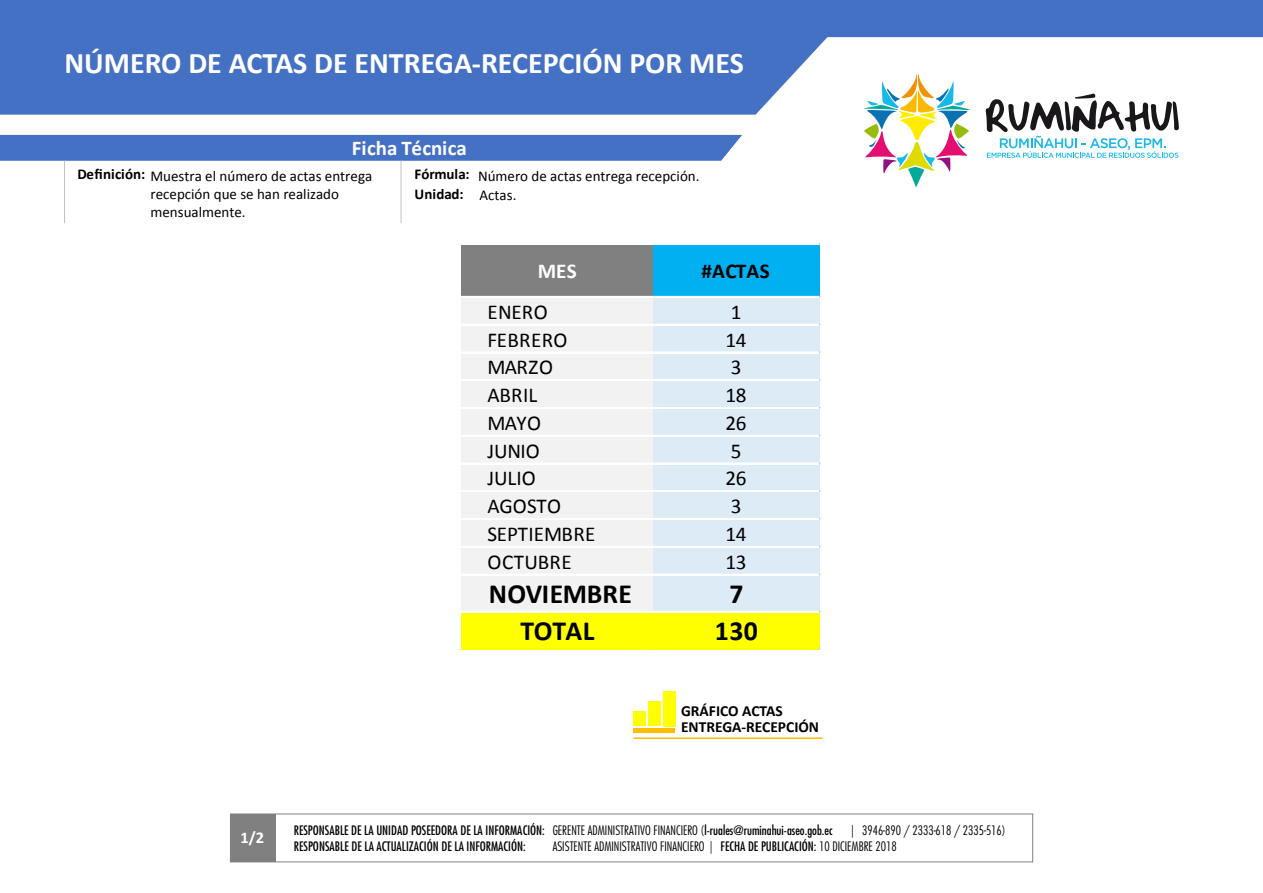
<style>
.page{position:relative;width:1263px;height:893px;background:#fff}
.page>*{position:absolute;margin:0;border:0;box-sizing:border-box;transform-origin:0 0}
.t1{font:700 30px "Calibri";color:#fff}
.t2{font:700 27.75px "Calibri";color:#000}
.t3{font:21.15px "Calibri";color:#000}
.t4{font:21.15px "Calibri";letter-spacing:.02em;color:#000}
.t5{font:700 21.15px "Calibri";letter-spacing:.01em;color:#000}
.t6{font:700 21.15px "Calibri";color:#fff}
.t7{font:700 21px "Calibri";color:#fff}
.t8{font:700 16.5px "Calibri";color:#fff}
.t9{font:700 15.45px/15.5px "Calibri";color:#000}
.t10{font:15px/18px "Calibri";color:#000}
.t11{font:700 15px/19.5px "Calibri";letter-spacing:-.005em;color:#000}
.t12{font:condensed 12.75px "Futura Std";color:#000}
.t13{font:300 condensed 12.75px "Futura Std";color:#000}
.s1{font-weight:300}
.s2{font-weight:400}
</style>
<div class="page">
<svg style="left:0;top:0;width:1263px;height:115px;fill:#4471c4"></svg>
<svg style="left:857px;top:72px;width:114px;height:115px"></svg>
<svg style="left:985px;top:93px;width:194px;height:65px"></svg>
<div style="left:0;top:135px;width:742px;height:26px;background:#4471c4"></div>
<hr style="left:401px;top:161px;width:1px;height:62px;background:#c1c1c1">
<hr style="left:64px;top:161px;width:1px;height:62px;background:#c1c1c1">
<div style="left:230px;top:814px;width:803px;height:48px;border:1px solid #808080"></div>
<div style="left:231px;top:814px;width:45px;height:48px;background:#808080"></div>
<div style="left:633px;top:711px;width:13px;height:15px;background:#ff0"></div>
<div style="left:648px;top:701px;width:12px;height:25px;background:#ff0"></div>
<div style="left:663px;top:691px;width:12px;height:35px;background:#ff0"></div>
<div style="left:633px;top:728px;width:42px;height:5px;background:#ffbc00"></div>
<hr style="left:633px;top:737px;width:189px;height:2px;background:#ffbc00">
<div style="left:461px;top:245px;width:193px;height:53px;background:#808080"></div>
<div style="left:653px;top:245px;width:166px;height:53px;background:#00b0f0"></div>
<div style="left:461px;top:296px;width:193px;height:316px;background:#f2f2f2"></div>
<div style="left:653px;top:296px;width:166px;height:316px;background:#ddebf7"></div>
<div style="left:461px;top:611px;width:358px;height:38px;background:#ff0"></div>
<hr style="left:460px;top:296px;width:359px;height:2px;background:#fff">
<hr style="left:460px;top:324px;width:359px;height:1px;background:#fff">
<hr style="left:460px;top:352px;width:359px;height:1px;background:#fff">
<hr style="left:460px;top:379px;width:359px;height:1px;background:#fff">
<hr style="left:460px;top:380px;width:359px;height:1px;background:#fff">
<hr style="left:460px;top:407px;width:359px;height:2px;background:#fff">
<hr style="left:460px;top:435px;width:359px;height:2px;background:#fff">
<hr style="left:460px;top:463px;width:359px;height:1px;background:#fff">
<hr style="left:460px;top:491px;width:359px;height:1px;background:#fff">
<hr style="left:460px;top:518px;width:359px;height:1px;background:#fff">
<hr style="left:460px;top:519px;width:359px;height:1px;background:#fff">
<hr style="left:460px;top:546px;width:359px;height:2px;background:#fff">
<hr style="left:460px;top:574px;width:359px;height:1px;background:#fff">
<hr style="left:460px;top:611px;width:359px;height:1px;background:#fff">
<h1 class="t1" style="left:64px;top:41px;width:681px">NÚMERO DE ACTAS DE ENTREGA-RECEPCIÓN POR MES</h1>
<h3 class="t7" style="left:352px;top:133px;width:117px">Ficha Técnica</h3>
<p class="t11" style="left:78px;top:164px;width:69px">Definición:</p>
<p class="t11" style="left:415px;top:164px;width:57px">Fórmula:<br>Unidad:</p>
<p class="t10" style="left:478px;top:166px;width:223px;line-height:18.6px">Número de actas entrega recepción.<br>Actas.</p>
<p class="t10" style="left:150px;top:167px;width:223px">Muestra el número de actas entrega recepción que se han realizado mensualmente.</p>
<h3 class="t6" style="left:538px;top:256px;width:41px">MES</h3>
<h3 class="t5" style="left:702px;top:256px;width:70px">#ACTAS</h3>
<h3 class="t3" style="left:487px;top:297px;width:62px">ENERO</h3>
<h3 class="t3" style="left:731px;top:297px;width:12px">1</h3>
<h3 class="t3" style="left:487px;top:325px;width:81px">FEBRERO</h3>
<h3 class="t3" style="left:725px;top:325px;width:23px">14</h3>
<h3 class="t3" style="left:487px;top:353px;width:67px">MARZO</h3>
<h3 class="t3" style="left:731px;top:353px;width:12px">3</h3>
<h3 class="t3" style="left:487px;top:380px;width:51px">ABRIL</h3>
<h3 class="t3" style="left:725px;top:380px;width:23px">18</h3>
<h3 class="t3" style="left:487px;top:408px;width:55px">MAYO</h3>
<h3 class="t3" style="left:725px;top:408px;width:23px">26</h3>
<h3 class="t3" style="left:487px;top:436px;width:54px">JUNIO</h3>
<h3 class="t3" style="left:731px;top:436px;width:12px">5</h3>
<h3 class="t3" style="left:487px;top:464px;width:50px">JULIO</h3>
<h3 class="t3" style="left:725px;top:464px;width:23px">26</h3>
<h3 class="t3" style="left:487px;top:492px;width:75px">AGOSTO</h3>
<h3 class="t3" style="left:731px;top:492px;width:12px">3</h3>
<h3 class="t3" style="left:487px;top:519px;width:110px">SEPTIEMBRE</h3>
<h3 class="t3" style="left:725px;top:519px;width:23px">14</h3>
<h3 class="t4" style="left:487px;top:547px;width:86px">OCTUBRE</h3>
<h3 class="t3" style="left:725px;top:547px;width:23px">13</h3>
<h2 class="t2" style="left:489px;top:574px;width:145px">NOVIEMBRE</h2>
<h2 class="t2" style="left:729px;top:574px;width:16px">7</h2>
<h2 class="t2" style="left:521px;top:611px;width:75px">TOTAL</h2>
<h2 class="t2" style="left:715px;top:611px;width:45px">130</h2>
<p class="t9" style="left:681px;top:703px;width:140px">GRÁFICO ACTAS<br>ENTREGA-RECEPCIÓN</p>
<p class="t8" style="left:240px;top:825px;width:25px">1/2</p>
<p class="t12" style="left:294px;top:823px;width:540px">RESPONSABLE DE LA UNIDAD POSEEDORA DE LA INFORMACIÓN: <span class="s1">GERENTE ADMINISTRATIVO FINANCIERO (</span>l-ruales@ruminahui-aseo.gob.ec</p>
<p class="t13" style="left:851px;top:823px;width:156px">| 3946-890 / 2333-618 / 2335-516)</p>
<p class="t12" style="left:294px;top:839px;width:233px">RESPONSABLE DE LA ACTUALIZACIÓN DE LA INFORMACIÓN:</p>
<p class="t13" style="left:553px;top:839px;width:346px">ASISTENTE ADMINISTRATIVO FINANCIERO | <span class="s2">FECHA DE PUBLICACIÓN:</span> 10 DICIEMBRE 2018</p>
</div>
